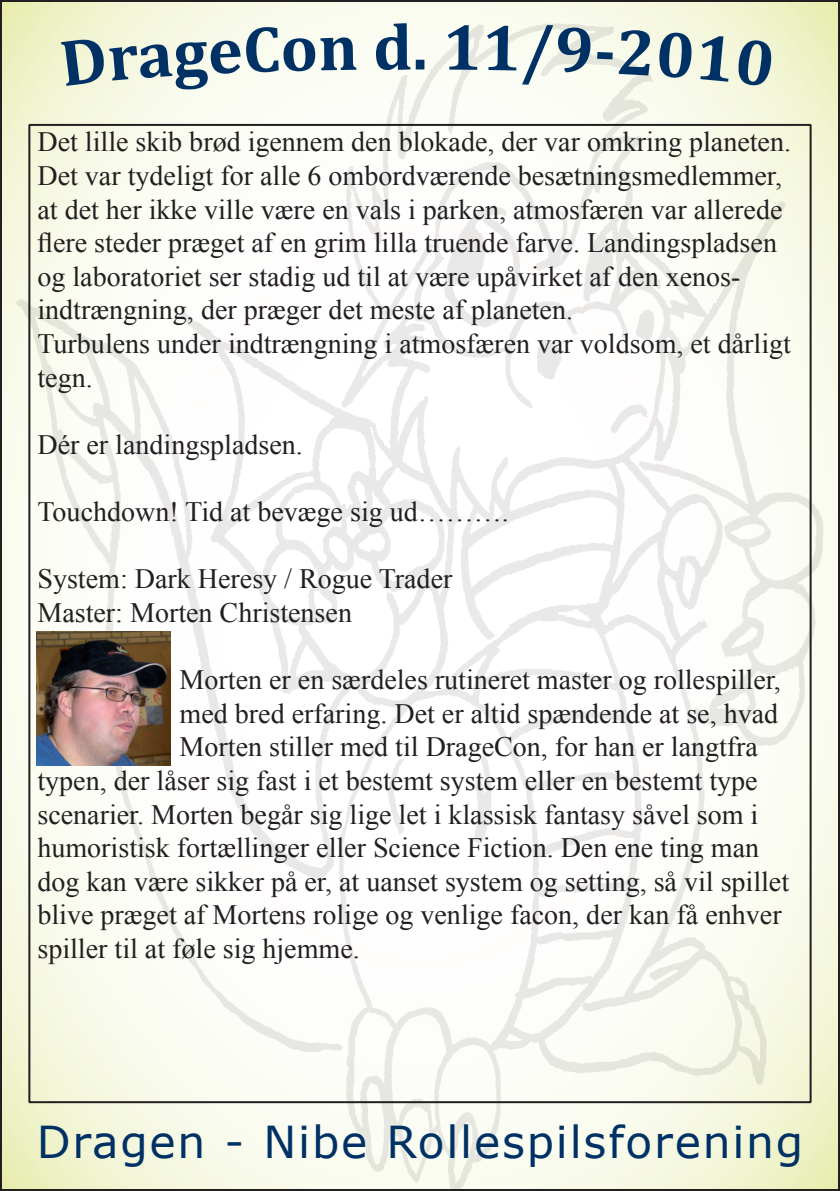
<style>
.page{position:relative;width:840px;height:1191px;background:#fff}
.page>*{position:absolute;margin:0;border:0;box-sizing:border-box;transform-origin:0 0}
.t1{font:700 66px "Cambria";color:#003165}
.t2{font:44px "Verdana";letter-spacing:.04em;color:#003165}
.t3{font:28px/33.6px "Times New Roman";color:#231f20}
</style>
<div class="page">
<img style="left:2px;top:0;width:837px;height:1191px">
<img style="left:36px;top:631px;width:134px;height:134px">
<svg style="left:61px;top:27px;width:295px;height:63px"></svg>
<svg style="left:447px;top:24px;width:165px;height:61px"></svg>
<svg style="left:618px;top:29px;width:33px;height:46px;background:#f4f6e6"></svg>
<div style="left:657px;top:32px;width:35px;height:47px;background:#f7f9e5"></div>
<svg style="left:698px;top:35px;width:75px;height:52px;background:#f3f6da"></svg>
<h1 class="t1" style="left:373px;top:7px;width:56px">d.</h1>
<p class="t3" style="left:37px;top:125px;width:754px">Det lille skib brød igennem den blokade, der var omkring planeten.<br>Det var tydeligt for alle 6 ombordværende besætningsmedlemmer, at det her ikke ville være en vals i parken, atmosfæren var allerede flere steder præget af en grim lilla truende farve. Landingspladsen og laboratoriet ser stadig ud til at være upåvirket af den xenos&shy;indtrængning, der præger det meste af planeten.<br>Turbulens under indtrængning i atmosfæren var voldsom, et dårligt tegn.</p>
<p class="t3" style="left:37px;top:427px;width:267px">Dér er landingspladsen.</p>
<p class="t3" style="left:37px;top:494px;width:472px">Touchdown! Tid at bevæge sig ud……….</p>
<p class="t3" style="left:37px;top:561px;width:416px">System: Dark Heresy / Rogue Trader<br>Master: Morten Christensen</p>
<p class="t3" style="left:179px;top:662px;width:602px">Morten er en særdeles rutineret master og rollespiller,</p>
<p class="t3" style="left:179px;top:696px;width:599px">med bred erfaring. Det er altid spændende at se, hvad</p>
<p class="t3" style="left:179px;top:729px;width:579px">Morten stiller med til DrageCon, for han er langtfra</p>
<p class="t3" style="left:37px;top:763px;width:721px">typen, der låser sig fast i et bestemt system eller en bestemt type</p>
<p class="t3" style="left:37px;top:797px;width:722px">scenarier. Morten begår sig lige let i klassisk fantasy såvel som i</p>
<p class="t3" style="left:37px;top:830px;width:722px">humoristisk fortællinger eller Science Fiction. Den ene ting man</p>
<p class="t3" style="left:37px;top:864px;width:752px">dog kan være sikker på er, at uanset system og setting, så vil spillet</p>
<p class="t3" style="left:37px;top:897px;width:745px">blive præget af Mortens rolige og venlige facon, der kan få enhver</p>
<p class="t3" style="left:37px;top:931px;width:323px">spiller til at føle sig hjemme.</p>
<h2 class="t2" style="left:37px;top:1114px;width:767px">Dragen - Nibe Rollespilsforening</h2>
</div>
